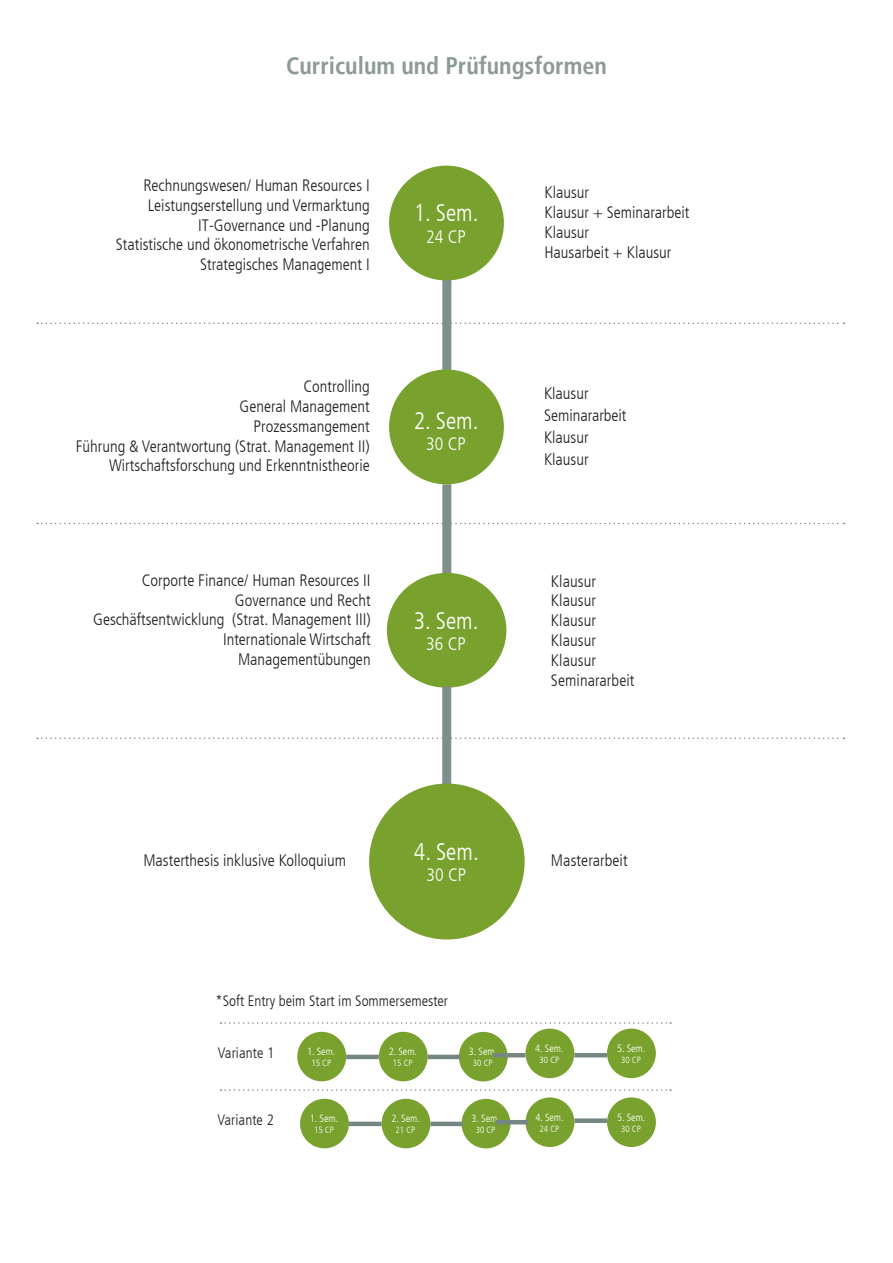
<style>
.page{position:relative;width:893px;height:1263px;background:#fff}
.page>*{position:absolute;margin:0;border:0;box-sizing:border-box;transform-origin:0 0}
.t1{font:700 condensed 24px "Frutiger LT";color:#8d9b98}
.t2{font:300 condensed 24px "Frutiger LT";color:#fff}
.t3{font:300 condensed 18px "Frutiger LT";color:#fff}
.t4{font:300 condensed 16.5px "Frutiger LT";color:#231f20}
.t5{font:300 condensed 15px "Frutiger LT";color:#231f20}
.t6{font:300 condensed 10.5px "Frutiger LT";color:#fff}
.t7{font:300 condensed 9px "Frutiger LT";color:#fff}
</style>
<div class="page">
<div style="left:442px;top:271px;width:9px;height:103px;background:#7f8f8b"></div>
<div style="left:442px;top:484px;width:9px;height:104px;background:#7f8f8b"></div>
<div style="left:389px;top:369px;width:115px;height:115px;background:#78a22d;border-radius:50%"></div>
<div style="left:387px;top:573px;width:119px;height:115px;background:#78a22d;border-radius:50%"></div>
<svg style="left:37px;top:323px;width:807px;height:1px"></svg>
<svg style="left:37px;top:523px;width:807px;height:1px"></svg>
<svg style="left:37px;top:737px;width:807px;height:2px"></svg>
<div style="left:442px;top:686px;width:9px;height:104px;background:#7f8f8b"></div>
<svg style="left:221px;top:1022px;width:450px;height:2px"></svg>
<svg style="left:221px;top:1089px;width:450px;height:2px"></svg>
<div style="left:297px;top:1032px;width:49px;height:49px;background:#78a22d;border-radius:50%"></div>
<div style="left:459px;top:1032px;width:49px;height:49px;background:#78a22d;border-radius:50%"></div>
<div style="left:525px;top:1028px;width:49px;height:50px;background:#78a22d;border-radius:50%"></div>
<div style="left:607px;top:1028px;width:49px;height:50px;background:#78a22d;border-radius:50%"></div>
<div style="left:379px;top:1032px;width:49px;height:49px;background:#78a22d;border-radius:50%"></div>
<hr style="left:346px;top:1055px;width:33px;height:4px;background:#768683">
<hr style="left:428px;top:1055px;width:32px;height:4px;background:#768683">
<hr style="left:493px;top:1053px;width:32px;height:4px;background:#768683">
<hr style="left:574px;top:1053px;width:33px;height:4px;background:#768683">
<div style="left:300px;top:1099px;width:49px;height:49px;background:#78a22d;border-radius:50%"></div>
<div style="left:462px;top:1099px;width:48px;height:49px;background:#78a22d;border-radius:50%"></div>
<div style="left:525px;top:1097px;width:49px;height:50px;background:#78a22d;border-radius:50%"></div>
<div style="left:607px;top:1097px;width:49px;height:50px;background:#78a22d;border-radius:50%"></div>
<div style="left:382px;top:1099px;width:48px;height:49px;background:#78a22d;border-radius:50%"></div>
<hr style="left:349px;top:1122px;width:33px;height:4px;background:#768683">
<hr style="left:430px;top:1122px;width:33px;height:4px;background:#768683">
<hr style="left:496px;top:1120px;width:32px;height:4px;background:#768683">
<div style="left:574px;top:1118px;width:33px;height:5px;background:#768683"></div>
<div style="left:389px;top:166px;width:115px;height:114px;background:#78a22d;border-radius:50%"></div>
<div style="left:369px;top:783px;width:156px;height:156px;background:#78a22d;border-radius:50%"></div>
<p class="t1" style="left:286px;top:51px;width:322px">Curriculum und Prüfungsformen</p>
<p class="t4" style="left:143px;top:176px;width:228px">Rechnungswesen/ Human Resources I</p>
<p class="t4" style="left:148px;top:196px;width:223px">Leistungserstellung und Vermarktung</p>
<p class="t4" style="left:198px;top:215px;width:173px">IT-Governance und -Planung</p>
<p class="t4" style="left:116px;top:235px;width:255px">Statistische und ökonometrische Verfahren</p>
<p class="t4" style="left:200px;top:255px;width:171px">Strategisches Management I</p>
<p class="t4" style="left:303px;top:377px;width:68px">Controlling</p>
<p class="t4" style="left:240px;top:397px;width:132px">General Management</p>
<p class="t4" style="left:254px;top:417px;width:118px">Prozessmangement</p>
<p class="t4" style="left:76px;top:436px;width:295px">Führung &amp; Verantwortung (Strat. Management II)</p>
<p class="t4" style="left:109px;top:456px;width:262px">Wirtschaftsforschung und Erkenntnistheorie</p>
<p class="t4" style="left:142px;top:571px;width:230px">Corporte Finance/ Human Resources II</p>
<p class="t4" style="left:235px;top:591px;width:137px">Governance und Recht</p>
<p class="t4" style="left:93px;top:610px;width:279px">Geschäftsentwicklung (Strat. Management III)</p>
<p class="t4" style="left:223px;top:630px;width:149px">Internationale Wirtschaft</p>
<p class="t4" style="left:238px;top:650px;width:134px">Managementübungen</p>
<p class="t2" style="left:414px;top:199px;width:66px">1. Sem.</p>
<p class="t3" style="left:426px;top:226px;width:41px">24 CP</p>
<p class="t2" style="left:414px;top:407px;width:66px">2. Sem.</p>
<p class="t3" style="left:426px;top:434px;width:41px">30 CP</p>
<p class="t2" style="left:414px;top:607px;width:66px">3. Sem.</p>
<p class="t3" style="left:426px;top:634px;width:41px">36 CP</p>
<p class="t4" style="left:544px;top:183px;width:46px">Klausur</p>
<p class="t4" style="left:544px;top:203px;width:146px">Klausur + Seminararbeit</p>
<p class="t4" style="left:544px;top:223px;width:46px">Klausur</p>
<p class="t4" style="left:544px;top:242px;width:128px">Hausarbeit + Klausur</p>
<p class="t4" style="left:544px;top:384px;width:46px">Klausur</p>
<p class="t4" style="left:544px;top:406px;width:84px">Seminararbeit</p>
<p class="t4" style="left:544px;top:428px;width:46px">Klausur</p>
<p class="t4" style="left:544px;top:450px;width:46px">Klausur</p>
<p class="t4" style="left:551px;top:571px;width:47px">Klausur</p>
<p class="t4" style="left:551px;top:591px;width:47px">Klausur</p>
<p class="t4" style="left:551px;top:611px;width:47px">Klausur</p>
<p class="t4" style="left:551px;top:631px;width:47px">Klausur</p>
<p class="t4" style="left:551px;top:651px;width:47px">Klausur</p>
<p class="t4" style="left:551px;top:670px;width:85px">Seminararbeit</p>
<p class="t4" style="left:143px;top:851px;width:204px">Masterthesis inklusive Kolloquium</p>
<p class="t2" style="left:414px;top:838px;width:66px">4. Sem.</p>
<p class="t3" style="left:427px;top:865px;width:41px">30 CP</p>
<p class="t4" style="left:551px;top:851px;width:78px">Masterarbeit</p>
<p class="t5" style="left:216px;top:992px;width:234px">*Soft Entry beim Start im Sommersemester</p>
<p class="t6" style="left:307px;top:1045px;width:30px">1. Sem.</p>
<p class="t7" style="left:311px;top:1058px;width:21px">15 CP</p>
<p class="t5" style="left:218px;top:1044px;width:58px">Variante 1</p>
<p class="t6" style="left:389px;top:1045px;width:30px">2. Sem.</p>
<p class="t7" style="left:393px;top:1058px;width:21px">15 CP</p>
<p class="t6" style="left:469px;top:1045px;width:30px">3. Sem.</p>
<p class="t7" style="left:473px;top:1058px;width:21px">30 CP</p>
<p class="t6" style="left:535px;top:1042px;width:30px">4. Sem.</p>
<p class="t7" style="left:540px;top:1054px;width:21px">30 CP</p>
<p class="t6" style="left:617px;top:1042px;width:30px">5. Sem.</p>
<p class="t7" style="left:621px;top:1054px;width:21px">30 CP</p>
<p class="t5" style="left:217px;top:1111px;width:58px">Variante 2</p>
<p class="t6" style="left:310px;top:1112px;width:30px">1. Sem.</p>
<p class="t7" style="left:314px;top:1125px;width:21px">15 CP</p>
<p class="t6" style="left:392px;top:1112px;width:30px">2. Sem.</p>
<p class="t7" style="left:396px;top:1125px;width:21px">21 CP</p>
<p class="t6" style="left:472px;top:1112px;width:30px">3. Sem.</p>
<p class="t7" style="left:476px;top:1125px;width:21px">30 CP</p>
<p class="t6" style="left:535px;top:1111px;width:30px">4. Sem.</p>
<p class="t7" style="left:540px;top:1123px;width:21px">24 CP</p>
<p class="t6" style="left:617px;top:1111px;width:30px">5. Sem.</p>
<p class="t7" style="left:621px;top:1123px;width:21px">30 CP</p>
</div>
